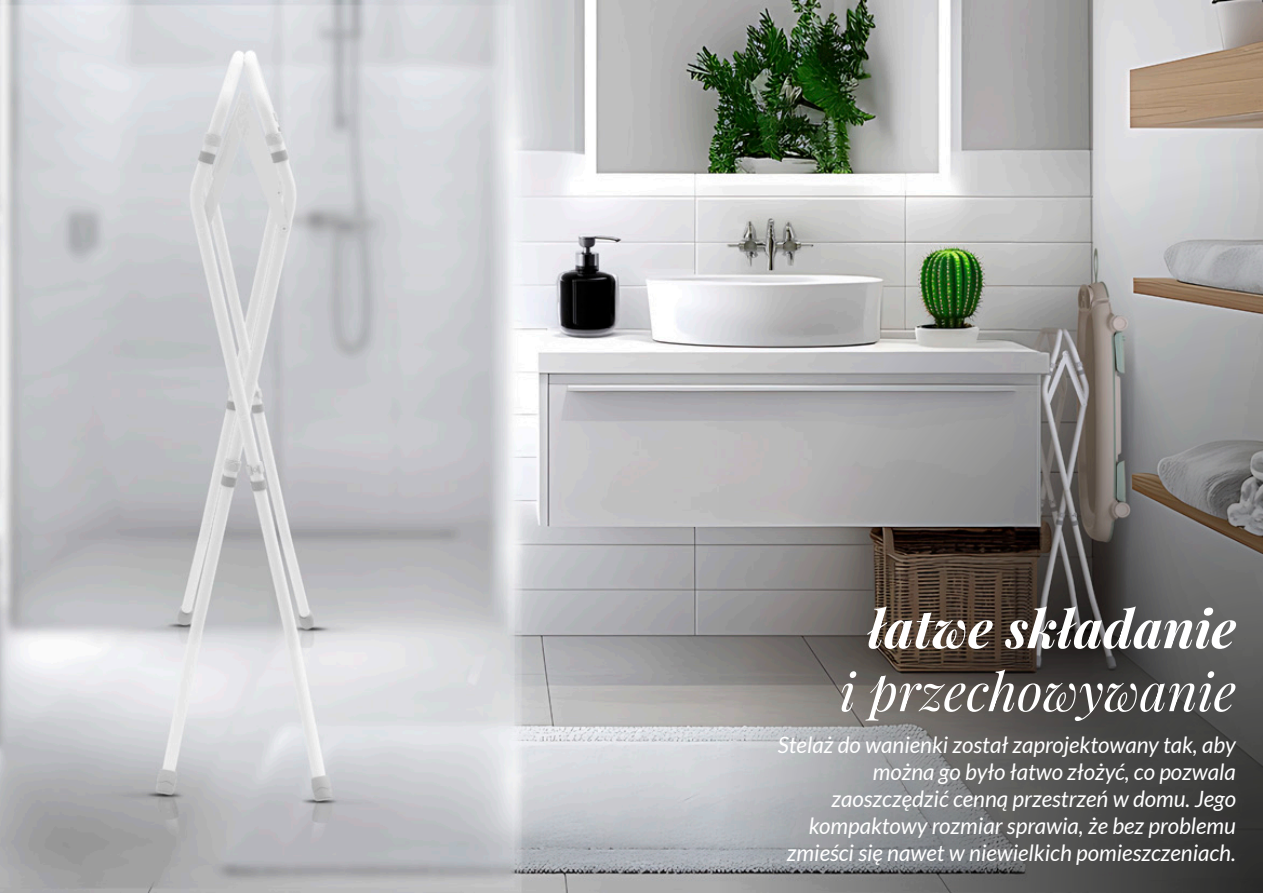
<style>
.page{position:relative;width:1263px;height:893px;background:#fff}
.page>*{position:absolute;margin:0;border:0;box-sizing:border-box;transform-origin:0 0}
.t1{font:italic 52.5px "Playfair Display";color:#fff}
.t2{font:italic 700 52.5px "Playfair Display";color:#fff}
.t3{font:italic 22.5px/27px "Lato";color:#fff;text-align:right}
</style>
<div class="page">
<img style="left:0;top:0;width:1263px;height:893px">
<svg style="left:719px;top:160px;width:544px;height:733px;background:#868583"></svg>
<h1 class="t2" style="left:868px;top:586px;width:370px">łatwe składanie</h1>
<h1 class="t1" style="left:840px;top:651px;width:398px">i przechowywanie</h1>
<p class="t3" style="left:778px;top:732px;width:460px">Stelaż do wanienki został zaprojektowany tak, aby można go było łatwo złożyć, co pozwala zaoszczędzić cenną przestrzeń w domu. Jego kompaktowy rozmiar sprawia, że bez problemu zmieści się nawet w niewielkich pomieszczeniach.</p>
</div>
